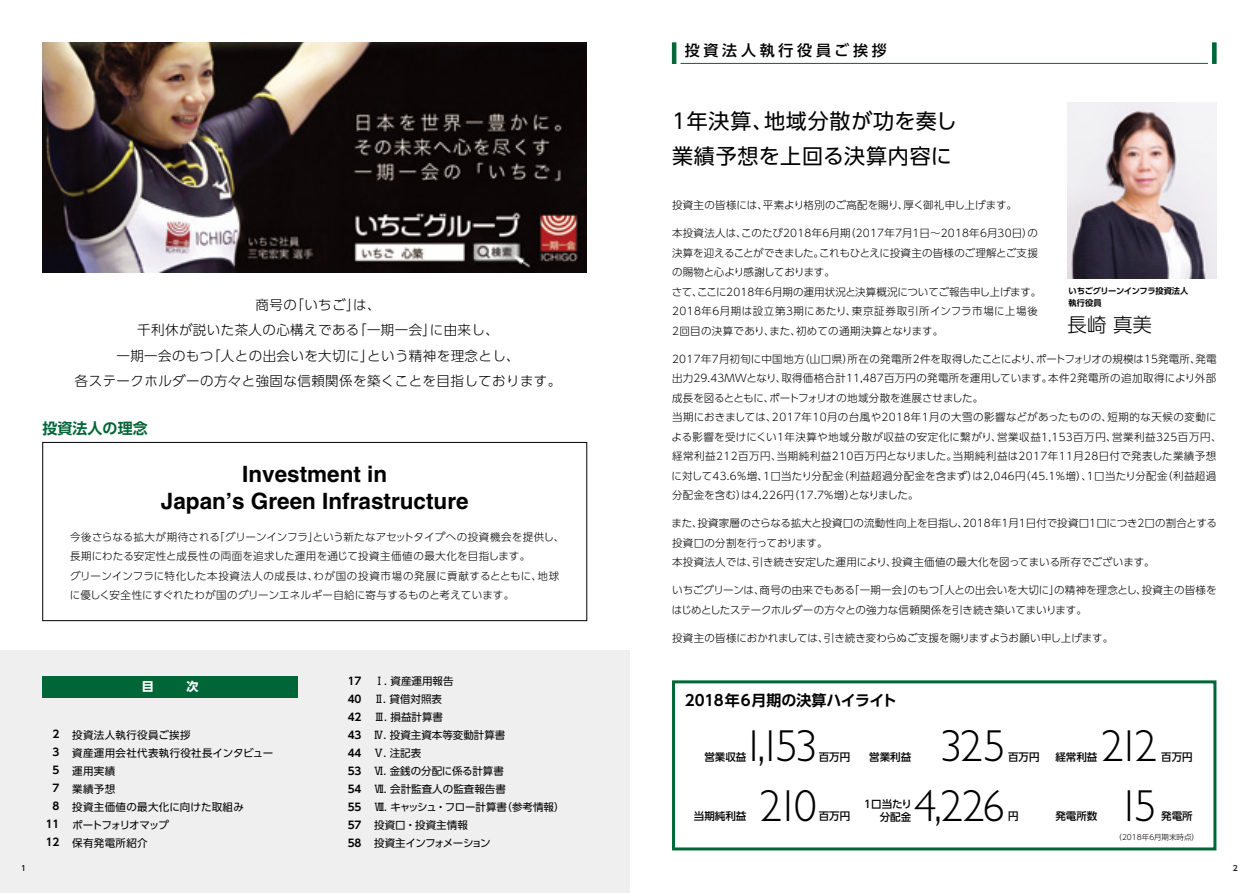
<style>
.page{position:relative;width:1259px;height:893px;background:#fff}
.page>*{position:absolute;margin:0;border:0;box-sizing:border-box;transform-origin:0 0}
.t1{font:300 45px/59.6px "Gill Sans Std";letter-spacing:-.115em;color:#000;text-align:center}
.t2{font:700 22.5px/27px "Helvetica LT Std";color:#000;text-align:center}
.t3{font:21px/34.5px "UD Shin Go Pro";letter-spacing:.04em;color:#000}
.t4{font:300 19.5px "UD Shin Go Pro";color:#000}
.t5{font:700 15px "UD Shin Go Pro De";color:#000}
.t6{font:500 15px "UD Shin Go Pro";letter-spacing:.25em;color:#000}
.t7{font:700 15px "UD Shin Go Pro De";color:#006537}
.t8{font:300 13.5px/25.5px "UD Shin Go Pro";letter-spacing:.03em;color:#000;text-align:center}
.t9{font:700 12px "UD Shin Go Pro";color:#fff}
.t10{font:300 10.5px/19.5px "UD Shin Go Pro";letter-spacing:.015em;color:#000}
.t11{font:10.5px/18px "UD Shin Go Pro";color:#000}
.t12{font:10.5px/18px "UD Shin Go Pro";letter-spacing:.03em;color:#000}
.t13{font:500 10.5px/13.5px "UD Shin Go Pro";color:#000;text-align:right}
.t14{font:700 10.5px/18px "UD Shin Go Pro De";color:#000;text-align:right}
.t15{font:700 8.25px/12px "UD Shin Go Pro De";letter-spacing:-.025em;color:#000}
.t16{font:300 7.5px "UD Shin Go Pro";color:#000}
.t17{font:500 7.5px "UD Shin Go NT Pr 6";color:#000}
</style>
<div class="page">
<div style="left:672px;top:680px;width:544px;height:170px;border:3px solid #006537"></div>
<div style="left:43px;top:442px;width:544px;height:179px;border:1px solid #000"></div>
<div style="left:0;top:651px;width:629px;height:242px;background:#efefef"></div>
<div style="left:43px;top:676px;width:255px;height:21px;background:#006537"></div>
<img style="left:43px;top:43px;width:544px;height:229px">
<hr style="left:680px;top:63px;width:528px;height:1px;background:#006537">
<hr style="left:672px;top:43px;width:4px;height:21px;background:#006537">
<div style="left:1212px;top:43px;width:4px;height:21px;background:#006537;border:1px solid #006537"></div>
<img style="left:1067px;top:102px;width:149px;height:177px">
<h3 class="t6" style="left:685px;top:38px;width:203px">投資法人執行役員ご挨拶</h3>
<p class="t8" style="left:75px;top:291px;width:488px">商号の「いちご」は、<br>千利休が説いた茶人の心構えである「一期一会」に由来し、<br>一期一会のもつ「人との出会いを大切に」という精神を理念とし、<br>各ステークホルダーの方々と強固な信頼関係を築くことを目指しております。</p>
<h3 class="t7" style="left:43px;top:416px;width:107px">投資法人の理念</h3>
<h2 class="t2" style="left:161px;top:460px;width:309px">Investment in<br>Japan’s Green Infrastructure</h2>
<p class="t10" style="left:70px;top:527px;width:496px">今後さらなる拡大が期待される「グリーンインフラ」という新たなアセットタイプへの投資機会を提供し、長期にわたる安定性と成長性の両面を追求した運用を通じて投資主価値の最大化を目指します。<br>グリーンインフラに特化した本投資法人の成長は、わが国の投資市場の発展に貢献するとともに、地球に優しく安全性にすぐれたわが国のグリーンエネルギー自給に寄与するものと考えています。</p>
<p class="t14" style="left:46px;top:725px;width:15px">2<br>3<br>5<br>7<br>8<br>11<br>12</p>
<p class="t9" style="left:142px;top:677px;width:58px">目　　次</p>
<p class="t12" style="left:72px;top:725px;width:203px">投資法人執行役員ご挨拶<br>資産運用会社代表執行役社長インタビュー運用実績<br>業績予想<br>投資主価値の最大化に向けた取組み<br>ポートフォリオマップ<br>保有発電所紹介</p>
<p class="t14" style="left:348px;top:672px;width:15px;text-align:justify">17<br>40<br>42<br>43<br>44<br>53<br>54<br>55<br>57<br>58</p>
<p class="t11" style="left:373px;top:672px;width:192px">Ⅰ. 資産運用報告<br>Ⅱ. 貸借対照表<br>Ⅲ. 損益計算書<br>Ⅳ. 投資主資本等変動計算書<br>Ⅴ. 注記表<br>Ⅵ. 金銭の分配に係る計算書<br>Ⅶ. 会計監査人の監査報告書<br>Ⅷ. キャッシュ・フロー計算書（参考情報）投資口・投資主情報<br>投資主インフォメーション</p>
<h3 class="t3" style="left:672px;top:103px;width:286px">1年決算、地域分散が功を奏し業績予想を上回る決算内容に</h3>
<p class="t10" style="left:672px;top:195px;width:346px">投資主の皆様には、平素より格別のご高配を賜り、厚く御礼申し上げます。</p>
<p class="t10" style="left:672px;top:223px;width:371px">本投資法人は、このたび2018年6月期（2017年7月1日～2018年6月30日）の決算を迎えることができました。これもひとえに投資主の皆様のご理解とご支援の賜物と心より感謝しております。<br>さて、ここに2018年6月期の運用状況と決算概況についてご報告申し上げます。2018年6月期は設立第3期にあたり、東京証券取引所インフラ市場に上場後2回目の決算であり、また、初めての通期決算となります。</p>
<p class="t10" style="left:671px;top:348px;width:551px">2017年7月初旬に中国地方（山口県）所在の発電所2件を取得したことにより、ポートフォリオの規模は15発電所、発電出力29.43MWとなり、取得価格合計11,487百万円の発電所を運用しています。本件2発電所の追加取得により外部成長を図るとともに、ポートフォリオの地域分散を進展させました。<br>当期におきましては、2017年10月の台風や2018年1月の大雪の影響などがあったものの、短期的な天候の変動による影響を受けにくい1年決算や地域分散が収益の安定化に繋がり、営業収益1,153百万円、営業利益325百万円、経常利益212百万円、当期純利益210百万円となりました。当期純利益は2017年11月28日付で発表した業績予想に対して43.6%増、1口当たり分配金（利益超過分配金を含まず）は2,046円（45.1%増）、1口当たり分配金（利益超過分配金を含む）は4,226円（17.7%増）となりました。</p>
<p class="t10" style="left:671px;top:513px;width:547px">また、投資家層のさらなる拡大と投資口の流動性向上を目指し、2018年1月1日付で投資口1口につき2口の割合とする投資口の分割を行っております。<br>本投資法人では、引き続き安定した運用により、投資主価値の最大化を図ってまいる所存でございます。</p>
<p class="t10" style="left:672px;top:580px;width:546px">いちごグリーンは、商号の由来でもある「一期一会」のもつ「人との出会いを大切に」の精神を理念とし、投資主の皆様をはじめとしたステークホルダーの方々との強力な信頼関係を引き続き築いてまいります。</p>
<p class="t10" style="left:672px;top:627px;width:443px">投資主の皆様におかれましては、引き続き変わらぬご支援を賜りますようお願い申し上げます。</p>
<p class="t15" style="left:1068px;top:285px;width:121px">いちごグリーンインフラ投資法人執行役員</p>
<h3 class="t4" style="left:1067px;top:309px;width:86px">長崎 真美</h3>
<h3 class="t5" style="left:685px;top:688px;width:213px">2018年6月期の決算ハイライト</h3>
<h1 class="t1" style="left:742px;top:717px;width:77px">1,153<br>210</h1>
<h1 class="t1" style="left:914px;top:717px;width:93px">325<br>4,226</h1>
<h1 class="t1" style="left:1101px;top:717px;width:57px">212</h1>
<p class="t13" style="left:704px;top:750px;width:43px">営業収益</p>
<p class="t13" style="left:819px;top:750px;width:33px">百万円</p>
<p class="t13" style="left:869px;top:750px;width:43px">営業利益</p>
<p class="t13" style="left:1008px;top:750px;width:33px">百万円</p>
<p class="t13" style="left:1055px;top:750px;width:43px">経常利益</p>
<p class="t13" style="left:1161px;top:750px;width:33px">百万円</p>
<h1 class="t1" style="left:1118px;top:776px;width:40px">15</h1>
<p class="t13" style="left:864px;top:797px;width:49px">1口当たり分配金</p>
<p class="t13" style="left:694px;top:809px;width:54px">当期純利益</p>
<p class="t13" style="left:819px;top:809px;width:33px">百万円</p>
<p class="t13" style="left:1008px;top:809px;width:12px">円</p>
<p class="t13" style="left:1055px;top:809px;width:43px">発電所数</p>
<p class="t13" style="left:1161px;top:809px;width:33px">発電所</p>
<p class="t16" style="left:1114px;top:831px;width:86px">（2018年6月期末時点）</p>
<p class="t17" style="left:21px;top:862px;width:6px">1</p>
<p class="t17" style="left:1232px;top:862px;width:6px">2</p>
</div>
